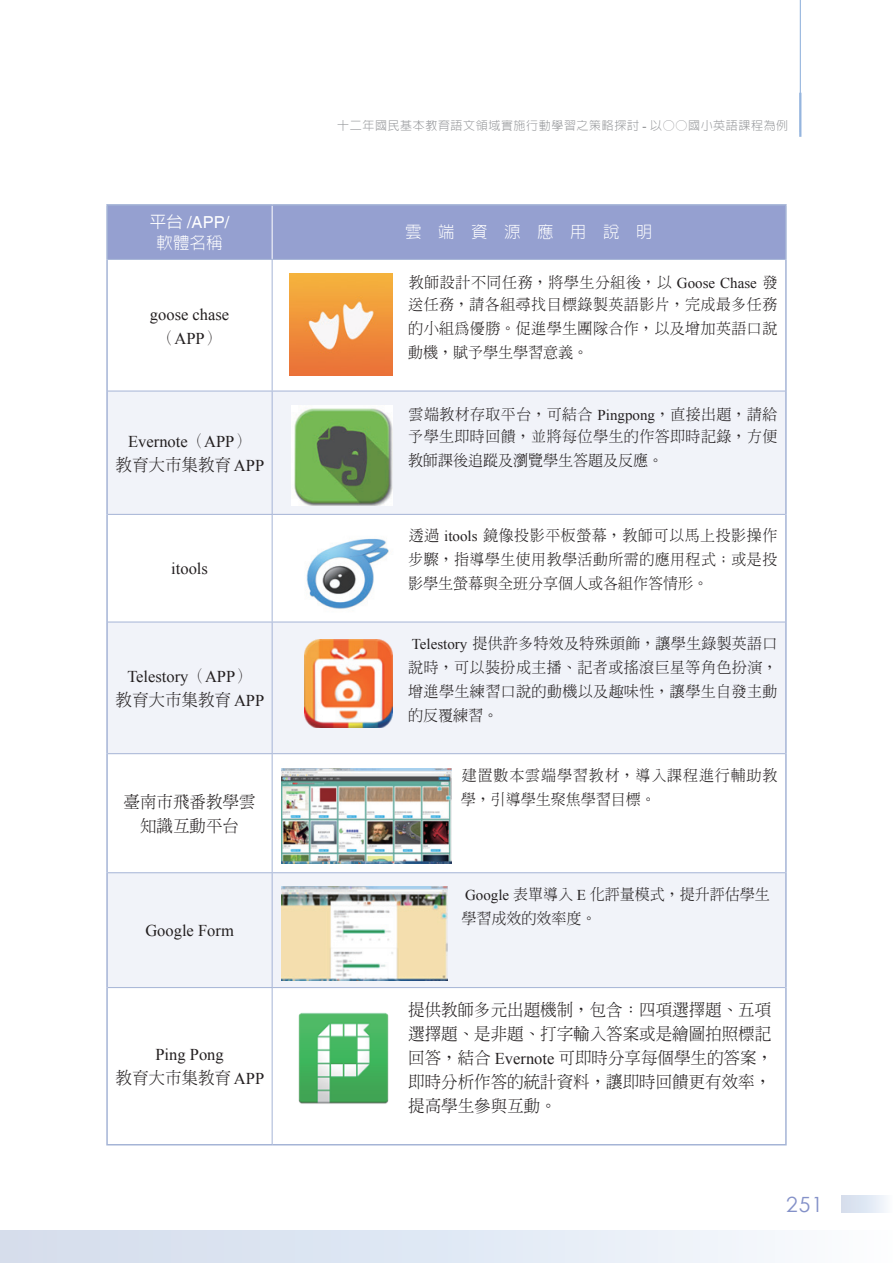
<style>
.page{position:relative;width:893px;height:1263px;background:#fff}
.page>*{position:absolute;margin:0;border:0;box-sizing:border-box;transform-origin:0 0}
.t1{font:21px "Century Gothic";color:#8491c8}
.t2{font:300 16.5px/24px "AR Ming B5";color:#231f20;text-align:center}
.t3{font:16.5px/24px "Times New Roman";color:#231f20;text-align:center}
.t4{font:300 16.5px "AR Hei B5";color:#fff}
.t5{font:16.5px "Helvetica";color:#fff}
.t6{font:300 15px/24px "AR Ming B5";letter-spacing:.03em;color:#231f20;text-align:justify}
.t7{font:300 15px/23.5px "AR Ming B5";color:#231f20}
.t8{font:300 15px/24px "AR Ming B5";letter-spacing:.06em;color:#231f20}
.t9{font:300 12px "AR Hei B5";letter-spacing:.05em;color:#939598}
.s1{font-family:"AR Hei B5";font-weight:500}
.s2{font-family:"AR Ming B5";font-weight:300}
.s3{font-family:"Times New Roman";font-weight:400}
.s4{font-family:"Times New Roman";font-weight:700}
</style>
<div class="page">
<div style="left:841px;top:1195px;width:52px;height:18px;background:linear-gradient(to right,#d0daeb,#f6fafd)"></div>
<div style="left:0;top:1230px;width:893px;height:33px;background:linear-gradient(to right,#d0dbeb,#f7fbfe)"></div>
<hr style="left:800px;top:0;width:1px;height:132px;background:#95b5de">
<hr style="left:799px;top:93px;width:2px;height:44px;background:#95b5de">
<div style="left:108px;top:206px;width:677px;height:53px;background:#95a0d0"></div>
<svg style="left:108px;top:392px;width:677px;height:595px;fill:#f1f3f9"></svg>
<hr style="left:272px;top:260px;width:1px;height:131px;background:#a5b4d6">
<hr style="left:108px;top:391px;width:164px;height:1px;background:#a5b4d6">
<hr style="left:272px;top:391px;width:513px;height:1px;background:#a5b4d6">
<hr style="left:272px;top:391px;width:1px;height:123px;background:#a5b4d6">
<hr style="left:108px;top:514px;width:164px;height:1px;background:#a5b4d6">
<hr style="left:272px;top:514px;width:513px;height:1px;background:#a5b4d6">
<hr style="left:272px;top:515px;width:1px;height:107px;background:#a5b4d6">
<hr style="left:108px;top:622px;width:164px;height:1px;background:#a5b4d6">
<hr style="left:272px;top:622px;width:513px;height:1px;background:#a5b4d6">
<hr style="left:272px;top:622px;width:1px;height:131px;background:#a5b4d6">
<hr style="left:108px;top:753px;width:164px;height:1px;background:#a5b4d6">
<hr style="left:272px;top:753px;width:513px;height:1px;background:#a5b4d6">
<hr style="left:272px;top:754px;width:1px;height:118px;background:#a5b4d6">
<hr style="left:272px;top:206px;width:1px;height:53px;background:#fff">
<hr style="left:108px;top:259px;width:164px;height:1px;background:#a5b4d6">
<hr style="left:272px;top:259px;width:513px;height:1px;background:#a5b4d6">
<hr style="left:108px;top:872px;width:164px;height:1px;background:#a5b4d6">
<hr style="left:272px;top:872px;width:513px;height:1px;background:#a5b4d6">
<hr style="left:272px;top:873px;width:1px;height:114px;background:#a5b4d6">
<hr style="left:108px;top:987px;width:164px;height:1px;background:#a5b4d6">
<hr style="left:272px;top:987px;width:513px;height:1px;background:#a5b4d6">
<hr style="left:272px;top:988px;width:1px;height:156px;background:#a5b4d6">
<hr style="left:106px;top:259px;width:2px;height:132px;background:#a5b4d6">
<hr style="left:785px;top:259px;width:2px;height:132px;background:#a5b4d6">
<hr style="left:106px;top:391px;width:2px;height:123px;background:#a5b4d6">
<hr style="left:785px;top:391px;width:2px;height:123px;background:#a5b4d6">
<hr style="left:106px;top:514px;width:2px;height:108px;background:#a5b4d6">
<hr style="left:785px;top:514px;width:2px;height:108px;background:#a5b4d6">
<hr style="left:106px;top:622px;width:2px;height:132px;background:#a5b4d6">
<hr style="left:785px;top:622px;width:2px;height:132px;background:#a5b4d6">
<hr style="left:106px;top:754px;width:2px;height:119px;background:#a5b4d6">
<hr style="left:785px;top:754px;width:2px;height:119px;background:#a5b4d6">
<hr style="left:106px;top:204px;width:166px;height:2px;background:#a5b4d6">
<hr style="left:106px;top:206px;width:2px;height:53px;background:#a5b4d6">
<hr style="left:272px;top:204px;width:515px;height:2px;background:#a5b4d6">
<hr style="left:785px;top:206px;width:2px;height:53px;background:#a5b4d6">
<hr style="left:106px;top:873px;width:2px;height:114px;background:#a5b4d6">
<hr style="left:785px;top:873px;width:2px;height:114px;background:#a5b4d6">
<hr style="left:106px;top:987px;width:2px;height:157px;background:#a5b4d6">
<hr style="left:785px;top:987px;width:2px;height:157px;background:#a5b4d6">
<hr style="left:106px;top:1144px;width:166px;height:1px;background:#a5b4d6">
<hr style="left:272px;top:1144px;width:515px;height:1px;background:#a5b4d6">
<img style="left:290px;top:274px;width:102px;height:102px">
<img style="left:291px;top:405px;width:102px;height:100px">
<img style="left:298px;top:531px;width:97px;height:83px">
<img style="left:304px;top:639px;width:88px;height:88px">
<img style="left:281px;top:769px;width:170px;height:95px">
<img style="left:281px;top:887px;width:167px;height:94px">
<img style="left:298px;top:1012px;width:91px;height:92px">
<p class="t5" style="left:150px;top:213px;width:81px"><span class="s1">平台</span> /APP/</p>
<p class="t4" style="left:157px;top:234px;width:67px">軟體名稱</p>
<p class="t3" style="left:150px;top:302px;width:81px">goose chase<span class="s2">（</span>APP<span class="s2">）</span></p>
<p class="t3" style="left:128px;top:429px;width:124px">Evernote<span class="s2">（</span>APP<span class="s2">）</span></p>
<p class="t2" style="left:116px;top:453px;width:150px">教育大市集教育 <span class="s3">APP</span></p>
<p class="t3" style="left:171px;top:557px;width:38px">itools</p>
<p class="t3" style="left:127px;top:664px;width:126px">Telestory<span class="s2">（</span>APP<span class="s2">）</span></p>
<p class="t2" style="left:116px;top:688px;width:150px">教育大市集教育 <span class="s3">APP</span></p>
<p class="t2" style="left:124px;top:789px;width:133px">臺南市飛番教學雲知識互動平台</p>
<p class="t3" style="left:145px;top:919px;width:90px">Google Form</p>
<p class="t3" style="left:155px;top:1043px;width:70px">Ping Pong</p>
<p class="t2" style="left:116px;top:1066px;width:150px">教育大市集教育 <span class="s3">APP</span></p>
<p class="t9" style="left:337px;top:120px;width:452px">十二年國民基本教育語文領域實施行動學習之策略探討 <span class="s4">-</span> 以○○國小英語課程為例</p>
<p class="t4" style="left:405px;top:224px;width:249px">雲　端　資　源　應　用　說　明</p>
<p class="t6" style="left:408px;top:270px;width:371px;line-height:23.5px">教師設計不同任務，將學生分組後，以 <span class="s3">Goose Chase</span> 發送任務，請各組尋找目標錄製英語影片，完成最多任務的小組為優勝。促進學生團隊合作，以及增加英語口說動機，賦予學生學習意義。</p>
<p class="t6" style="left:408px;top:403px;width:371px;line-height:22.5px">雲端教材存取平台，可結合 <span class="s3">Pingpong</span>，直接出題，請給予學生即時回饋，並將每位學生的作答即時記錄，方便</p>
<p class="t7" style="left:408px;top:449px;width:256px">教師課後追蹤及瀏覽學生答題及反應。</p>
<p class="t6" style="left:408px;top:524px;width:371px">透過 <span class="s3">itools</span> 鏡像投影平板螢幕，教師可以馬上投影操作步驟，指導學生使用教學活動所需的應用程式；或是投影學生螢幕與全班分享個人或各組作答情形。</p>
<p class="t6" style="left:408px;top:631px;width:371px"><span class="s3">Telestory</span> 提供許多特效及特殊頭飾，讓學生錄製英語口說時，可以裝扮成主播、記者或搖滾巨星等角色扮演，增進學生練習口說的動機以及趣味性，讓學生自發主動的反覆練習。</p>
<p class="t8" style="left:461px;top:763px;width:318px">建置數本雲端學習教材，導入課程進行輔助教學，引導學生聚焦學習目標。</p>
<p class="t7" style="left:461px;top:883px;width:310px"><span class="s3">Google</span> 表單導入 <span class="s3">E</span> 化評量模式，提升評估學生學習成效的效率度。</p>
<p class="t2" style="left:408px;top:998px;width:366px;text-align:justify">提供教師多元出題機制，包含：四項選擇題、五項選擇題、是非題、打字輸入答案或是繪圖拍照標記回答，結合 <span class="s3">Evernote</span> 可即時分享每個學生的答案，即時分析作答的統計資料，讓即時回饋更有效率，提高學生參與互動。</p>
<h1 class="t1" style="left:786px;top:1190px;width:39px">251</h1>
</div>
